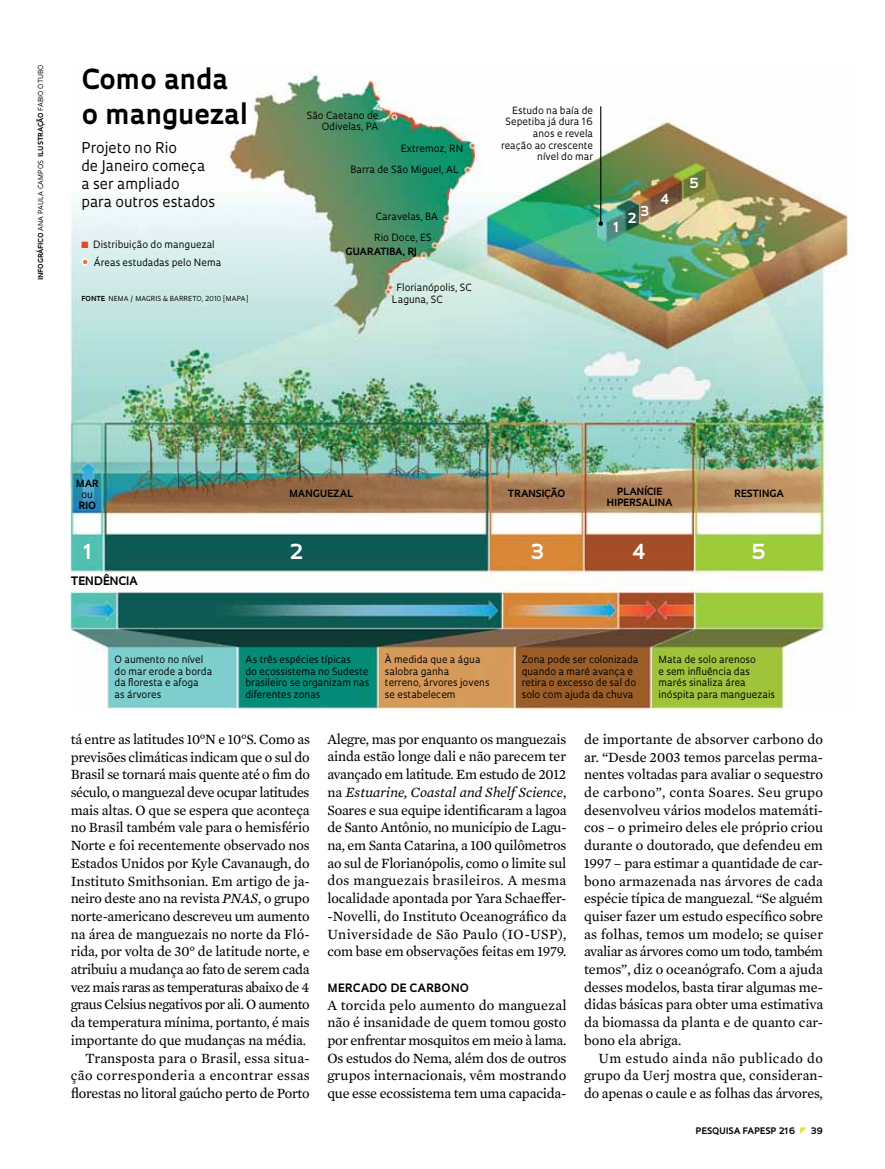
<style>
.page{position:relative;width:885px;height:1169px;background:#fff}
.page>*{position:absolute;margin:0;border:0;box-sizing:border-box;transform-origin:0 0}
.t1{font:700 26.85px/35.4px "Oculum";color:#000}
.t2{font:700 20.25px "Oculum";color:#fff}
.t3{font:14.4px/17.7px "Mercury Text G2";letter-spacing:-.015em;color:#000;text-align:justify}
.t4{font:14.4px/18.3px "Oculum";color:#000}
.t5{font:700 13.5px "Oculum";color:#fff}
.t6{font:700 11.4px "Oculum";letter-spacing:.005em;color:#000}
.t7{font:700 11.25px "Oculum";letter-spacing:.035em;color:#000}
.t8{font:9.75px/11.7px "Oculum";color:#000}
.t9{font:700 9.75px/11.7px "Oculum";letter-spacing:.01em;color:#000}
.t10{font:700 8.7px "Oculum";letter-spacing:.01em;color:#000}
.t11{font:6.75px "Oculum";letter-spacing:.02em;color:#000}
.s1{font-weight:700}
.s2{color:#ec4123}
.s3{font-style:italic}
</style>
<div class="page">
<img style="left:71px;top:75px;width:778px;height:633px">
<hr style="left:600px;top:106px;width:1px;height:118px;background:#000">
<svg style="left:599px;top:221px;width:4px;height:5px"></svg>
<div style="left:81px;top:258px;width:8px;height:8px;border:2px solid #fff;border-radius:50%"></div>
<p class="t11" style="left:36px;top:280px;width:217px;rotate:-90deg"><span class="s1">INFOGRÁFICO</span> ana paula campos <span class="s1">ILUSTRAÇÃO</span> fabio otubo</p>
<h1 class="t1" style="left:81px;top:60px;width:167px">COMO ANDA<br>O MANGUEZAL</h1>
<p class="t4" style="left:81px;top:137px;width:135px">Projeto no Rio<br>de Janeiro começa a ser ampliado<br>para outros estados</p>
<p class="t8" style="left:94px;top:235px;width:129px;line-height:17.7px;text-indent:-12px"><span class="s2">■</span> Distribuição do manguezal<br>Áreas estudadas pelo Nema</p>
<p class="t11" style="left:81px;top:294px;width:169px"><span class="s1">FONTE</span> n ema / Magris &amp; Barreto, 2010 [mapa]</p>
<p class="t8" style="left:307px;top:109px;width:73px;text-align:right">São Caetano de<br>Odivelas, PA</p>
<p class="t8" style="left:401px;top:142px;width:64px">Extremoz, RN</p>
<p class="t8" style="left:350px;top:163px;width:103px">Barra de São Miguel, AL</p>
<p class="t8" style="left:376px;top:210px;width:63px">Caravelas, BA</p>
<p class="t8" style="left:374px;top:231px;width:52px">Rio Doce, ES</p>
<p class="t9" style="left:346px;top:245px;width:73px">GUARATIBA, RJ</p>
<p class="t8" style="left:392px;top:293px;width:46px">Laguna, SC</p>
<p class="t8" style="left:396px;top:281px;width:70px">Florianópolis, SC</p>
<p class="t8" style="left:501px;top:104px;width:94px;text-align:right">Estudo na baía de<br>Sepetiba já dura 16 anos e revela reação ao crescente nível do mar</p>
<p class="t5" style="left:613px;top:218px;width:7px">1</p>
<p class="t5" style="left:640px;top:202px;width:10px">3</p>
<p class="t5" style="left:627px;top:208px;width:10px">2</p>
<p class="t5" style="left:660px;top:190px;width:11px">4</p>
<p class="t5" style="left:689px;top:174px;width:11px">5</p>
<p class="t9" style="left:76px;top:476px;width:21px">MAR</p>
<p class="t8" style="left:81px;top:488px;width:13px">ou</p>
<p class="t9" style="left:79px;top:499px;width:19px">RIO</p>
<h2 class="t2" style="left:83px;top:538px;width:10px">1</h2>
<p class="t6" style="left:71px;top:573px;width:68px">TENDÊNCIA</p>
<p class="t9" style="left:289px;top:487px;width:32px">MANGUE</p>
<p class="t9" style="left:333px;top:487px;width:18px">ZAL</p>
<p class="t9" style="left:607px;top:484px;width:56px;text-indent:10px">PLANÍCIE<br>HIPERS</p>
<p class="t9" style="left:508px;top:487px;width:59px">TRANSIÇÃO</p>
<p class="t9" style="left:642px;top:496px;width:32px">ALINA</p>
<p class="t9" style="left:734px;top:487px;width:7px">RES</p>
<p class="t9" style="left:753px;top:487px;width:32px">TINGA</p>
<h2 class="t2" style="left:290px;top:538px;width:15px">2</h2>
<h2 class="t2" style="left:531px;top:538px;width:15px">3</h2>
<h2 class="t2" style="left:632px;top:538px;width:15px">4</h2>
<h2 class="t2" style="left:751px;top:538px;width:16px">5</h2>
<p class="t8" style="left:115px;top:653px;width:99px">O aumento no nível do mar erode a borda da floresta e afoga<br>as árvores</p>
<p class="t8" style="left:246px;top:653px;width:125px">As três espécies típicas<br>do ecossistema no Sudeste brasileiro se organizam nas diferentes zonas</p>
<p class="t8" style="left:385px;top:653px;width:106px">À medida que a água salobra ganha<br>terreno, árvores jovens se estabelecem</p>
<p class="t8" style="left:522px;top:653px;width:118px">Zona pode ser colonizada quando a maré avança e retira o excesso de sal do solo com ajuda da chuva</p>
<p class="t8" style="left:659px;top:653px;width:118px">Mata de solo arenoso<br>e sem influência das marés sinaliza área inóspita para manguezais</p>
<p class="t3" style="left:71px;top:729px;width:241px;text-align:right">tá entre as latitudes 10°N e 10°S. Como as previsões climáticas indicam que o sul do Brasil se tornará mais quente até o fim do século, o manguezal deve ocupar latitudes mais altas. O que se espera que aconteça no Brasil também vale para o hemisfério Norte e foi recentemente observado nos Estados Unidos por Kyle Cavanaugh, do Instituto Smithsonian. Em artigo de ja&shy;neiro deste ano na revista <span class="s3">PNAS</span>, o grupo norte-americano descreveu um aumento na área de manguezais no norte da Fló&shy;rida, por volta de 30° de latitude norte, e atribuiu a mudança ao fato de serem cada vez mais raras as temperaturas abaixo de 4 graus Celsius negativos por ali. O aumento da temperatura mínima, portanto, é mais importante do que mudanças na média.<br>Transposta para o Brasil, essa situa&shy;ção corresponderia a encontrar essas florestas no litoral gaúcho perto de Porto</p>
<p class="t3" style="left:327px;top:729px;width:241px">Alegre, mas por enquanto os manguezais ainda estão longe dali e não parecem ter avançado em latitude. Em estudo de 2012 na <span class="s3">Estuarine, Coastal and Shelf Science</span>, Soares e sua equipe identificaram a lagoa de Santo Antônio, no município de Lagu&shy;na, em Santa Catarina, a 100 quilômetros ao sul de Florianópolis, como o limite sul dos manguezais brasileiros. A mesma localidade apontada por Yara Schaeffer--Novelli, do Instituto Oceanográfico da Universidade de São Paulo (IO-USP), com base em observações feitas em 1979.</p>
<p class="t7" style="left:327px;top:980px;width:143px">MERCADO DE CARBONO</p>
<p class="t3" style="left:327px;top:995px;width:241px">A torcida pelo aumento do manguezal não é insanidade de quem tomou gosto por enfrentar mosquitos em meio à lama.<br>Os estudos do Nema, além dos de outros grupos internacionais, vêm mostrando que esse ecossistema tem uma capacida-</p>
<p class="t3" style="left:584px;top:729px;width:241px">de importante de absorver carbono do ar. “Desde 2003 temos parcelas perma&shy;nentes voltadas para avaliar o sequestro de carbono”, conta Soares. Seu grupo desenvolveu vários modelos matemáti&shy;cos – o primeiro deles ele próprio criou durante o doutorado, que defendeu em 1997 – para estimar a quantidade de car&shy;bono armazenada nas árvores de cada espécie típica de manguezal. “Se alguém quiser fazer um estudo específico sobre as folhas, temos um modelo; se quiser avaliar as árvores como um todo, também temos”, diz o oceanógrafo. Com a ajuda desses modelos, basta tirar algumas me&shy;didas básicas para obter uma estimativa da biomassa da planta e de quanto car&shy;bono ela abriga.</p>
<p class="t3" style="left:584px;top:1048px;width:240px;text-indent:14px">Um estudo ainda não publicado do grupo da Uerj mostra que, consideran&shy;do apenas o caule e as folhas das árvores,</p>
<p class="t10" style="left:696px;top:1124px;width:101px">PESQUISA FAPESP 216</p>
<p class="t10" style="left:811px;top:1124px;width:14px">39</p>
</div>
